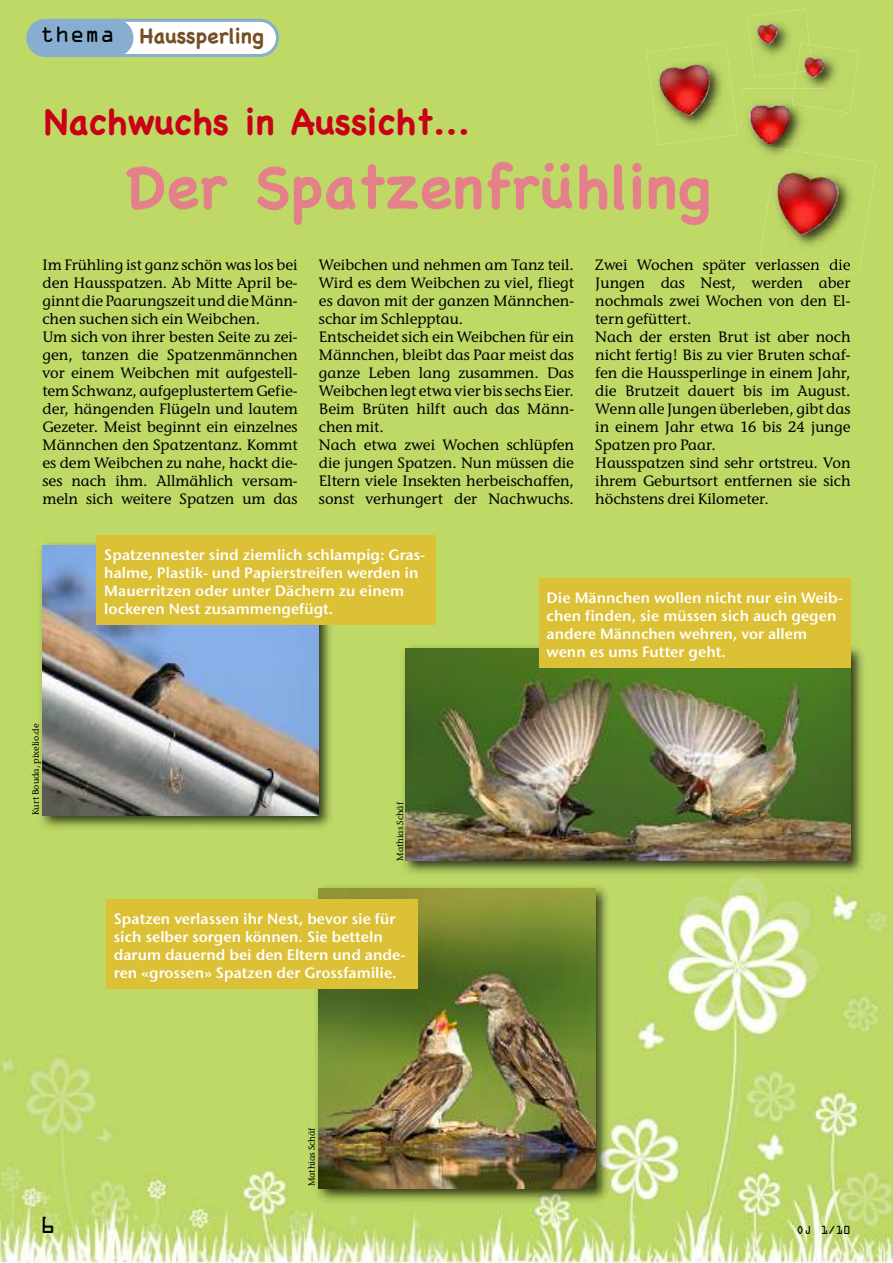
<style>
.page{position:relative;width:893px;height:1263px;background:#fff}
.page>*{position:absolute;margin:0;border:0;box-sizing:border-box;transform-origin:0 0}
.t1{font:700 60px "Chalkboard";color:#e4808a}
.t2{font:700 36px "Chalkboard";color:#ca0016}
.t3{font:700 21px "Chalkboard";color:#745023}
.t4{font:21px "OCRA";color:#000}
.t5{font:500 15px/18px "ITC Stone Inf";color:#000}
.t6{font:15px/18px "ITC Stone Sans Semi";color:#fff}
.t7{font:10.5px "OCRA";color:#000}
.t8{font:500 9px "ITC Stone Inf";letter-spacing:-.01em;color:#000}
.s1{font-family:"OCRA";font-weight:400;color:#000}
</style>
<div class="page">
<img style="left:0;top:0;width:893px;height:1263px">
<svg style="left:118px;top:19px;width:161px;height:38px"></svg>
<div style="left:26px;top:19px;width:107px;height:38px;background:#87aed0;border-radius:19px"></div>
<img style="left:36px;top:538px;width:303px;height:297px">
<img style="left:43px;top:545px;width:276px;height:270px">
<img style="left:760px;top:155px;width:116px;height:119px">
<img style="left:776px;top:173px;width:66px;height:62px">
<img style="left:647px;top:43px;width:90px;height:102px">
<img style="left:658px;top:61px;width:53px;height:55px">
<img style="left:747px;top:9px;width:63px;height:68px">
<img style="left:756px;top:23px;width:22px;height:22px">
<img style="left:742px;top:88px;width:81px;height:60px">
<img style="left:742px;top:148px;width:29px;height:33px">
<img style="left:771px;top:148px;width:52px;height:33px">
<img style="left:779px;top:173px;width:44px;height:8px">
<img style="left:749px;top:104px;width:41px;height:41px">
<img style="left:794px;top:45px;width:65px;height:68px">
<img style="left:797px;top:43px;width:16px;height:29px">
<img style="left:792px;top:88px;width:31px;height:21px">
<img style="left:804px;top:57px;width:22px;height:21px">
<img style="left:399px;top:642px;width:471px;height:238px">
<img style="left:406px;top:648px;width:444px;height:213px">
<img style="left:312px;top:882px;width:303px;height:325px">
<img style="left:319px;top:888px;width:276px;height:300px">
<div style="left:106px;top:899px;width:312px;height:90px;background:#dcc036"></div>
<div style="left:539px;top:578px;width:311px;height:90px;background:#dcc036"></div>
<div style="left:97px;top:535px;width:339px;height:90px;background:#dcc036"></div>
<h3 class="t3" style="left:40px;top:23px;width:225px"><span class="s1">thema</span> Haussperling</h3>
<h2 class="t2" style="left:44px;top:100px;width:427px">Nachwuchs in Aussicht...</h2>
<h1 class="t1" style="left:127px;top:151px;width:585px">Der Spatzenfrühling</h1>
<p class="t5" style="left:43px;top:258px;width:257px">Im Frühling ist ganz schön was los bei den Hausspatzen. Ab Mitte April be&shy;ginntdiePaarungszeitunddieMänn&shy;chen suchen sich ein Weibchen.<br>Um sich von ihrer besten Seite zu zei&shy;gen, tanzen die Spatzenmännchen vor einem Weibchen mit aufgestell&shy;tem Schwanz, aufgeplustertem Gefie&shy;der, hängenden Flügeln und lautem Gezeter. Meist beginnt ein einzelnes Männchen den Spatzentanz. Kommt es dem Weibchen zu nahe, hackt die&shy;ses nach ihm. Allmählich versam&shy;meln sich weitere Spatzen um das</p>
<p class="t5" style="left:319px;top:258px;width:257px">Weibchen und nehmen am Tanz teil.<br>Wird es dem Weibchen zu viel, fliegt es davon mit der ganzen Männchen&shy;schar im Schlepptau.<br>Entscheidet sich ein Weibchen für ein<br>Männchen, bleibt das Paar meist das ganze Leben lang zusammen. Das<br>Weibchenlegt etwa vier bis sechs Eier.<br>Beim Brüten hilft auch das Männ&shy;chen mit.<br>Nach etwa zwei Wochen schlüpfen die jungen Spatzen. Nun müssen die<br>Eltern viele Insekten herbeischaffen, sonst verhungert der Nachwuchs.</p>
<p class="t5" style="left:595px;top:258px;width:257px">Zwei Wochen später verlassen die<br>Jungen das Nest, werden aber nochmals zwei Wochen von den El&shy;tern gefüttert.<br>Nach der ersten Brut ist aber noch nicht fertig! Bis zu vier Bruten schaf&shy;fen die Haussperlinge in einem Jahr, die Brutzeit dauert bis im August.<br>Wenn alle Jungen überleben, gibt das in einem Jahr etwa 16 bis 24 junge<br>Spatzen pro Paar.<br>Hausspatzen sind sehr ortstreu. Von ihrem Geburtsort entfernen sie sich höchstens drei Kilometer.</p>
<p class="t8" style="left:33px;top:815px;width:93px;rotate:-90deg">Kurt Bouda, pixelio.de</p>
<p class="t6" style="left:104px;top:547px;width:322px">Spatzennester sind ziemlich schlampig: Gras&shy;halme, Plastik- und Papierstreifen werden in Mauerritzen oder unter Dächern zu einem lockeren Nest zusammengefügt.</p>
<p class="t8" style="left:397px;top:861px;width:60px;rotate:-90deg">Mathias Schäf</p>
<p class="t6" style="left:114px;top:911px;width:293px">Spatzen verlassen ihr Nest, bevor sie für sich selber sorgen können. Sie betteln darum dauernd bei den Eltern und ande&shy;ren «grossen» Spatzen der Grossfamilie.</p>
<p class="t8" style="left:308px;top:1186px;width:60px;rotate:-90deg">Mathias Schäf</p>
<p class="t6" style="left:547px;top:590px;width:298px">Die Männchen wollen nicht nur ein Weib&shy;chen finden, sie müssen sich auch gegen andere Männchen wehren, vor allem wenn es ums Futter geht.</p>
<h3 class="t4" style="left:41px;top:1217px;width:17px">6</h3>
<p class="t7" style="left:797px;top:1226px;width:56px">OJ 1/10</p>
</div>
